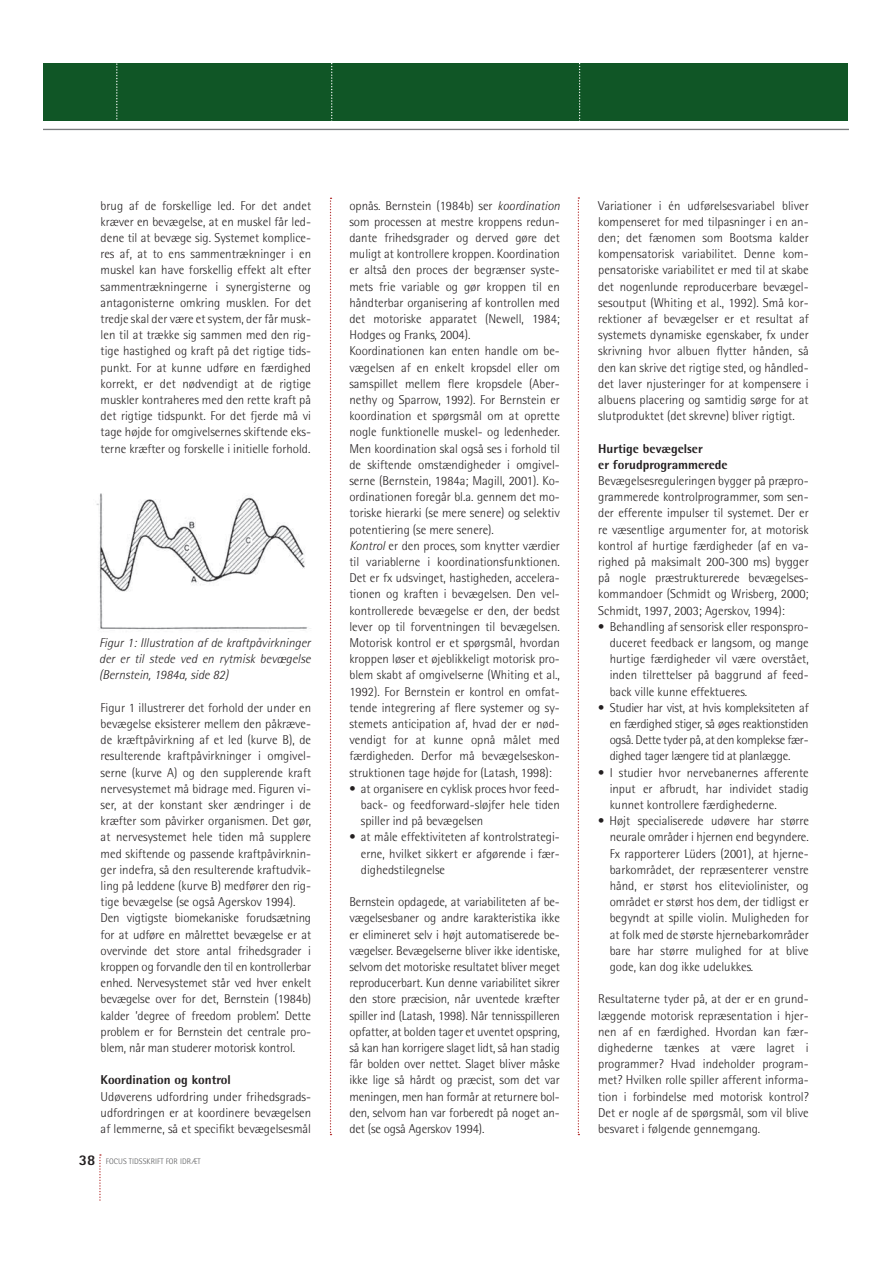
<style>
.page{position:relative;width:893px;height:1263px;background:#fff}
.page>*{position:absolute;margin:0;border:0;box-sizing:border-box;transform-origin:0 0}
.t1{font:300 12.9px/16.2px "Rotis Semi Sans Std";color:#231f20;text-align:justify}
.t2{font:italic 300 12.9px/16.2px "Rotis Semi Sans Std";color:#231f20;text-align:justify}
.t3{font:800 12.9px/16.2px "Rotis Semi Sans Std";color:#231f20}
.t4{font:300 8.1px "Rotis Semi Sans Std";letter-spacing:.01em;color:#58595b}
.s1{font-family:"Rotis Sans Serif Std";font-weight:800;font-size:14.85px;color:#231f20}
.s2{font-style:italic}
</style>
<div class="page">
<hr style="left:43px;top:129px;width:804px;height:1px;background:#7a7c7f">
<svg style="left:99px;top:1154px;width:2px;height:47px"></svg>
<svg style="left:578px;top:197px;width:1px;height:938px"></svg>
<svg style="left:330px;top:198px;width:1px;height:937px"></svg>
<div style="left:43px;top:64px;width:804px;height:57px;background:#105626"></div>
<svg style="left:331px;top:64px;width:2px;height:57px"></svg>
<svg style="left:579px;top:64px;width:2px;height:57px"></svg>
<hr style="left:848px;top:64px;width:1px;height:57px;background:#105626">
<svg style="left:116px;top:64px;width:2px;height:56px"></svg>
<img style="left:96px;top:493px;width:215px;height:137px">
<p class="t1" style="left:101px;top:198px;width:212px">brug af de forskellige led. For det andet kræver en bevægelse, at en muskel får led&shy;dene til at bevæge sig. Systemet komplice&shy;res af, at to ens sammentrækninger i en muskel kan have forskellig effekt alt efter sammentrækningerne i synergisterne og antagonisterne omkring musklen. For det tredje skal der være et system, der får musk&shy;len til at trække sig sammen med den rig&shy;tige hastighed og kraft på det rigtige tids&shy;punkt. For at kunne udføre en færdighed korrekt, er det nødvendigt at de rigtige muskler kontraheres med den rette kraft på det rigtige tidspunkt. For det fjerde må vi tage højde for omgivelsernes skiftende eks&shy;terne kræfter og forskelle i initielle forhold.</p>
<p class="t2" style="left:99px;top:635px;width:213px">Figur 1: Illustration af de kraftpåvirkninger der er til stede ved en rytmisk bevægelse (Bernstein, 1984a, side 82)</p>
<p class="t1" style="left:101px;top:700px;width:212px;text-align:left">Figur 1 illustrerer det forhold der under en bevægelse eksisterer mellem den påkræve&shy;de kræftpåvirkning af et led (kurve B), de resulterende kraftpåvirkninger i omgivel&shy;serne (kurve A) og den supplerende kraft nervesystemet må bidrage med. Figuren vi&shy;ser, at der konstant sker ændringer i de kræfter som påvirker organismen. Det gør, at nervesystemet hele tiden må supplere med skiftende og passende kraftpåvirknin&shy;ger indefra, så den resulterende kraftudvik&shy;ling på leddene (kurve B) medfører den rig&shy;tige bevægelse (se også Agerskov 1994).<br>Den vigtigste biomekaniske forudsætning for at udføre en målrettet bevægelse er at overvinde det store antal frihedsgrader i kroppen og forvandle den til en kontrollerbar enhed. Nervesystemet står ved hver enkelt bevægelse over for det, Bernstein (1984b) kalder ’degree of freedom problem’. Dette problem er for Bernstein det centrale pro&shy;blem, når man studerer motorisk kontrol.</p>
<p class="t3" style="left:101px;top:1073px;width:132px">Koordination og kontrol</p>
<p class="t1" style="left:101px;top:1089px;width:212px">Udøverens udfordring under frihedsgrads&shy;udfordringen er at koordinere bevægelsen af lemmerne, så et specifikt bevægelsesmål</p>
<p class="t4" style="left:79px;top:1158px;width:123px"><span class="s1">38</span> FOCUS TIDSSKRIFT FOR IDRÆT</p>
<p class="t1" style="left:349px;top:198px;width:212px;text-align:left">opnås. Bernstein (1984b) ser <span class="s2">koordination </span>som processen at mestre kroppens redun&shy;dante frihedsgrader og derved gøre det muligt at kontrollere kroppen. Koordination er altså den proces der begrænser syste&shy;mets frie variable og gør kroppen til en håndterbar organisering af kontrollen med det motoriske apparatet (Newell, 1984; Hodges og Franks, 2004).<br>Koordinationen kan enten handle om be&shy;vægelsen af en enkelt kropsdel eller om samspillet mellem flere kropsdele (Aber&shy;nethy og Sparrow, 1992). For Bernstein er koordination et spørgsmål om at oprette nogle funktionelle muskel- og ledenheder.<br>Men koordination skal også ses i forhold til de skiftende omstændigheder i omgivel&shy;serne (Bernstein, 1984a; Magill, 2001). Ko&shy;ordinationen foregår bl.a. gennem det mo&shy;toriske hierarki (se mere senere) og selektiv potentiering (se mere senere).<br><span class="s2">Kontrol</span> er den proces, som knytter værdier til variablerne i koordinationsfunktionen.<br>Det er fx udsvinget, hastigheden, accelera&shy;tionen og kraften i bevægelsen. Den vel&shy;kontrollerede bevægelse er den, der bedst lever op til forventningen til bevægelsen.<br>Motorisk kontrol er et spørgsmål, hvordan kroppen løser et øjeblikkeligt motorisk pro&shy;blem skabt af omgivelserne (Whiting et al., 1992). For Bernstein er kontrol en omfat&shy;tende integrering af flere systemer og sy&shy;stemets anticipation af, hvad der er nød&shy;vendigt for at kunne opnå målet med færdigheden. Derfor må bevægelseskon&shy;struktionen tage højde for (Latash, 1998):</p>
<p class="t1" style="left:361px;top:781px;width:200px;text-indent:-11px">• at organisere en cyklisk proces hvor feed&shy;back- og feedforward-sløjfer hele tiden spiller ind på bevægelsen</p>
<p class="t1" style="left:361px;top:830px;width:200px;text-indent:-11px">• at måle effektiviteten af kontrolstrategi&shy;erne, hvilket sikkert er afgørende i fær&shy;dighedstilegnelse</p>
<p class="t1" style="left:349px;top:895px;width:212px">Bernstein opdagede, at variabiliteten af be&shy;vægelsesbaner og andre karakteristika ikke er elimineret selv i højt automatiserede be&shy;vægelser. Bevægelserne bliver ikke identiske, selvom det motoriske resultatet bliver meget reproducerbart. Kun denne variabilitet sikrer den store præcision, når uventede kræfter spiller ind (Latash, 1998). Når tennisspilleren opfatter, at bolden tager et uventet opspring, så kan han korrigere slaget lidt, så han stadig får bolden over nettet. Slaget bliver måske ikke lige så hårdt og præcist, som det var meningen, men han formår at returnere bol&shy;den, selvom han var forberedt på noget an&shy;det (se også Agerskov 1994).</p>
<p class="t1" style="left:598px;top:198px;width:212px">Variationer i én udførelsesvariabel bliver kompenseret for med tilpasninger i en an&shy;den; det fænomen som Bootsma kalder kompensatorisk variabilitet. Denne kom&shy;pensatoriske variabilitet er med til at skabe det nogenlunde reproducerbare bevægel&shy;sesoutput (Whiting et al., 1992). Små kor&shy;rektioner af bevægelser er et resultat af systemets dynamiske egenskaber, fx under skrivning hvor albuen flytter hånden, så den kan skrive det rigtige sted, og håndled&shy;det laver njusteringer for at kompensere i albuens placering og samtidig sørge for at slutproduktet (det skrevne) bliver rigtigt.</p>
<p class="t3" style="left:598px;top:441px;width:131px">Hurtige bevægelser<br>er forudprogrammerede</p>
<p class="t1" style="left:598px;top:473px;width:212px">Bevægelsesreguleringen bygger på præpro&shy;grammerede kontrolprogrammer, som sen&shy;der efferente impulser til systemet. Der er re væsentlige argumenter for, at motorisk kontrol af hurtige færdigheder (af en va&shy;righed på maksimalt 200-300 ms) bygger på nogle præstrukturerede bevægelses&shy;komman doer (Schmidt og Wrisberg, 2000; Schmidt, 1997, 2003; Agerskov, 1994):</p>
<p class="t1" style="left:610px;top:619px;width:200px;text-indent:-11px">• Behandling af sensorisk eller responspro&shy;duceret feedback er langsom, og mange hurtige færdigheder vil være overstået, inden tilrettelser på baggrund af feed&shy;back ville kunne effektueres.</p>
<p class="t1" style="left:610px;top:700px;width:200px;text-indent:-11px">• Studier har vist, at hvis kompleksiteten af en færdighed stiger, så øges reaktions tiden også. Dette tyder på, at den komplekse fær&shy;dighed tager længere tid at planlægge.</p>
<p class="t1" style="left:610px;top:765px;width:200px;text-indent:-11px">• I studier hvor nervebanernes afferente input er afbrudt, har individet stadig kunnet kontrollere færdighederne.</p>
<p class="t1" style="left:610px;top:814px;width:201px;text-indent:-11px">• Højt specialiserede udøvere har større neurale områder i hjernen end begyndere.<br>Fx rapporterer Lüders (2001), at hjerne&shy;barkområdet, der repræsenterer venstre hånd, er størst hos eliteviolinister, og området er størst hos dem, der tidligst er begyndt at spille violin. Muligheden for at folk med de største hjernebarkområder bare har større mulighed for at blive gode, kan dog ikke udelukkes.</p>
<p class="t1" style="left:598px;top:992px;width:212px">Resultaterne tyder på, at der er en grund&shy;læggende motorisk repræsentation i hjer&shy;nen af en færdighed. Hvordan kan fær&shy;dighederne tænkes at være lagret i programmer? Hvad indeholder program&shy;met? Hvilken rolle spiller afferent informa&shy;tion i forbindelse med motorisk kontrol?<br>Det er nogle af de spørgsmål, som vil blive besvaret i følgende gennemgang.</p>
</div>
